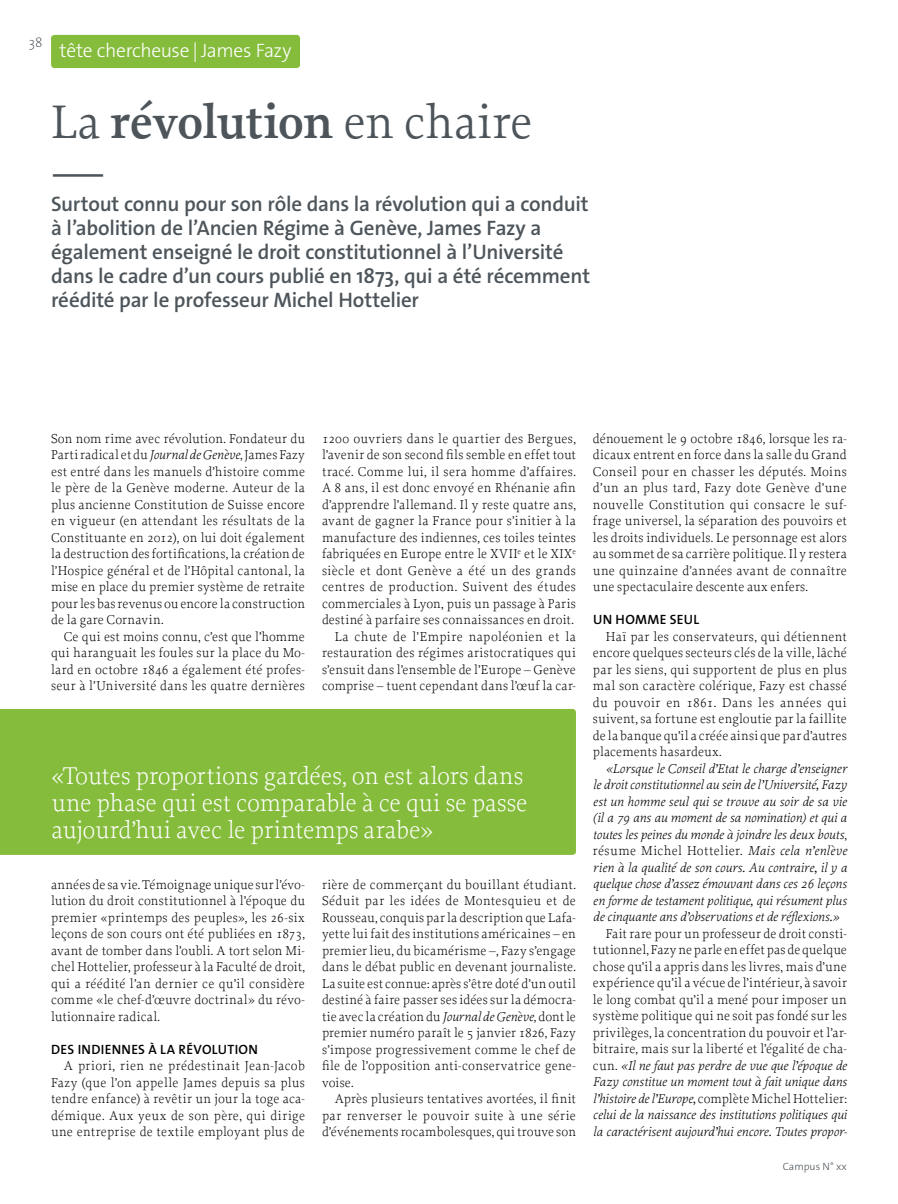
<style>
.page{position:relative;width:898px;height:1204px;background:#fff}
.page>*{position:absolute;margin:0;border:0;box-sizing:border-box;transform-origin:0 0}
.t1{font:49.5px/49.5px "Proforma";color:#4d555b}
.t2{font:300 25.5px/27px "Proforma";color:#fff}
.t3{font:600 21px/24px "The Sans Os F";letter-spacing:-.01em;color:#4d555b}
.t4{font:300 19.5px "The Sans Os F";letter-spacing:-.015em;color:#fff}
.t5{font:300 13.5px/16.5px "Proforma";letter-spacing:.02em;color:#000;text-align:justify}
.t6{font:italic 300 13.5px/16.5px "Proforma";letter-spacing:.005em;color:#000;text-align:justify}
.t7{font:600 13.5px "The Sans Os F";color:#000}
.t8{font:200 13.5px "The Sans Os F";color:#4d555b}
.t9{font:300 10.5px "The Sans Os F";color:#4d555b}
.s1{font-weight:600}
.s2{font-weight:500;font-style:italic}
.s3{font-style:italic}
.s4{font-style:normal}
</style>
<div class="page">
<div style="left:51px;top:35px;width:249px;height:33px;background:#85bc3c;border-radius:3px"></div>
<div style="left:0;top:709px;width:575px;height:145px;background:#85bc3c"></div>
<p class="t8" style="left:29px;top:34px;width:15px">38</p>
<h3 class="t4" style="left:60px;top:38px;width:234px">tête chercheuse | James Fazy</h3>
<h1 class="t1" style="left:51px;top:96px;width:483px">La <span class="s1">révolution</span> en chaire <span class="s2">—</span></h1>
<p class="t3" style="left:51px;top:192px;width:540px">Surtout connu pour son rôle dans la révolution qui a conduit à l’abolition de l’Ancien Régime à Genève, James Fazy a également enseigné le droit constitutionnel à l’Université dans le cadre d’un cours publié en 1873, qui a été récemment réédité par le professeur Michel Hottelier</p>
<p class="t5" style="left:51px;top:430px;width:255px">Son nom rime avec révolution. Fondateur du Parti radical et du <span class="s3">Journal de Genève</span>, James Fazy est entré dans les manuels d’histoire comme le père de la Genève moderne. Auteur de la plus ancienne Constitution de Suisse encore en vigueur (en attendant les résultats de la Constituante en 2012), on lui doit également la destruction des fortifications, la création de l’Hospice général et de l’Hôpital cantonal, la mise en place du premier système de retraite pour les bas revenus ou encore la construction de la gare Cornavin.</p>
<p class="t5" style="left:51px;top:628px;width:255px;text-indent:13px">Ce qui est moins connu, c’est que l’homme qui haranguait les foules sur la place du Mo&shy;lard en octobre 1846 a également été profes&shy;seur à l’Université dans les quatre dernières</p>
<p class="t5" style="left:322px;top:430px;width:255px;text-align:right">1200 ouvriers dans le quartier des Bergues, l’avenir de son second fils semble en effet tout tracé. Comme lui, il sera homme d’affaires.<br>A 8 ans, il est donc envoyé en Rhénanie afin d’apprendre l’allemand. Il y reste quatre ans, avant de gagner la France pour s’initier à la manufacture des indiennes, ces toiles teintes fabriquées en Europe entre le XVII<sup>e</sup> et le XIX<sup>e </sup>siècle et dont Genève a été un des grands centres de production. Suivent des études commerciales à Lyon, puis un passage à Paris destiné à parfaire ses connaissances en droit.<br>La chute de l’Empire napoléonien et la restauration des régimes aristocratiques qui s’ensuit dans l’ensemble de l’Europe – Genève comprise – tuent cependant dans l’œuf la car-</p>
<h2 class="t2" style="left:51px;top:762px;width:477px">«Toutes proportions gardées, on est alors dans une phase qui est comparable à ce qui se passe aujourd’hui avec le printemps arabe»</h2>
<p class="t5" style="left:51px;top:875px;width:255px">années de sa vie. Témoignage unique sur l’évo&shy;lution du droit constitutionnel à l’époque du premier «printemps des peuples», les 26-six leçons de son cours ont été publiées en 1873, avant de tomber dans l’oubli. A tort selon Mi&shy;chel Hottelier, professeur à la Faculté de droit, qui a réédité l’an dernier ce qu’il considère comme «le chef-d’œuvre doctrinal» du révo&shy;lutionnaire radical.</p>
<p class="t7" style="left:51px;top:1040px;width:9px">des</p>
<p class="t7" style="left:78px;top:1040px;width:9px">indiennes</p>
<p class="t7" style="left:148px;top:1040px;width:55px">à la révolution</p>
<p class="t5" style="left:51px;top:1057px;width:255px;text-indent:13px">A priori, rien ne prédestinait Jean-Jacob Fazy (que l’on appelle James depuis sa plus tendre enfance) à revêtir un jour la toge aca&shy;démique. Aux yeux de son père, qui dirige une entreprise de textile employant plus de</p>
<p class="t5" style="left:322px;top:875px;width:255px">rière de commerçant du bouillant étudiant.<br>Séduit par les idées de Montesquieu et de Rousseau, conquis par la description que Lafa&shy;yette lui fait des institutions américaines – en premier lieu, du bicamérisme –, Fazy s’engage dans le débat public en devenant journaliste.<br>La suite est connue: après s’être doté d’un outil destiné à faire passer ses idées sur la démocra&shy;tie avec la création du <span class="s3">Journal de Genève</span>, dont le premier numéro paraît le 5 janvier 1826, Fazy s’impose progressivement comme le chef de file de l’opposition anti-conservatrice gene&shy;voise.</p>
<p class="t5" style="left:322px;top:1090px;width:255px;text-indent:13px">Après plusieurs tentatives avortées, il finit par renverser le pouvoir suite à une série d’événements rocambolesques, qui trouve son</p>
<p class="t5" style="left:592px;top:430px;width:255px">dénouement le 9 octobre 1846, lorsque les ra&shy;dicaux entrent en force dans la salle du Grand Conseil pour en chasser les députés. Moins d’un an plus tard, Fazy dote Genève d’une nouvelle Constitution qui consacre le suf&shy;frage universel, la séparation des pouvoirs et les droits individuels. Le personnage est alors au sommet de sa carrière politique. Il y restera une quinzaine d’années avant de connaître une spectaculaire descente aux enfers.</p>
<p class="t7" style="left:593px;top:611px;width:34px">un homme</p>
<p class="t7" style="left:669px;top:611px;width:9px">seul</p>
<p class="t5" style="left:592px;top:628px;width:255px;text-indent:13px">Haï par les conservateurs, qui détiennent encore quelques secteurs clés de la ville, lâché par les siens, qui supportent de plus en plus mal son caractère colérique, Fazy est chassé du pouvoir en 1861. Dans les années qui suivent, sa fortune est engloutie par la faillite de la banque qu’il a créée ainsi que par d’autres placements hasardeux.</p>
<p class="t6" style="left:592px;top:759px;width:255px;text-indent:13px">«Lorsque le Conseil d’Etat le charge d’enseigner le droit constitutionnel au sein de l’Université, Fazy est un homme seul qui se trouve au soir de sa vie (il a 79 ans au moment de sa nomination) et qui a toutes les peines du monde à joindre les deux bouts<span class="s4">, résume Michel Hottelier.</span> Mais cela n’enlève rien à la qualité de son cours. Au contraire, il y a quelque chose d’assez émouvant dans ces 26 leçons en forme de testament politique, qui résument plus de cinquante ans d’observations et de réflexions.»</p>
<p class="t5" style="left:592px;top:925px;width:255px;text-indent:13px">Fait rare pour un professeur de droit consti&shy;tutionnel, Fazy ne parle en effet pas de quelque chose qu’il a appris dans les livres, mais d’une expérience qu’il a vécue de l’intérieur, à savoir le long combat qu’il a mené pour imposer un système politique qui ne soit pas fondé sur les privilèges, la concentration du pouvoir et l’ar&shy;bitraire, mais sur la liberté et l’égalité de cha&shy;cun. <span class="s3">«Il ne faut pas perdre de vue que l’époque de Fazy constitue un moment tout à fait unique dans l’histoire de l’Europe,</span> complète Michel Hottelier: <span class="s3">celui de la naissance des institutions politiques qui la caractérisent aujourd’hui encore. Toutes propor-</span></p>
<p class="t9" style="left:782px;top:1159px;width:66px">Campus N° xx</p>
</div>
